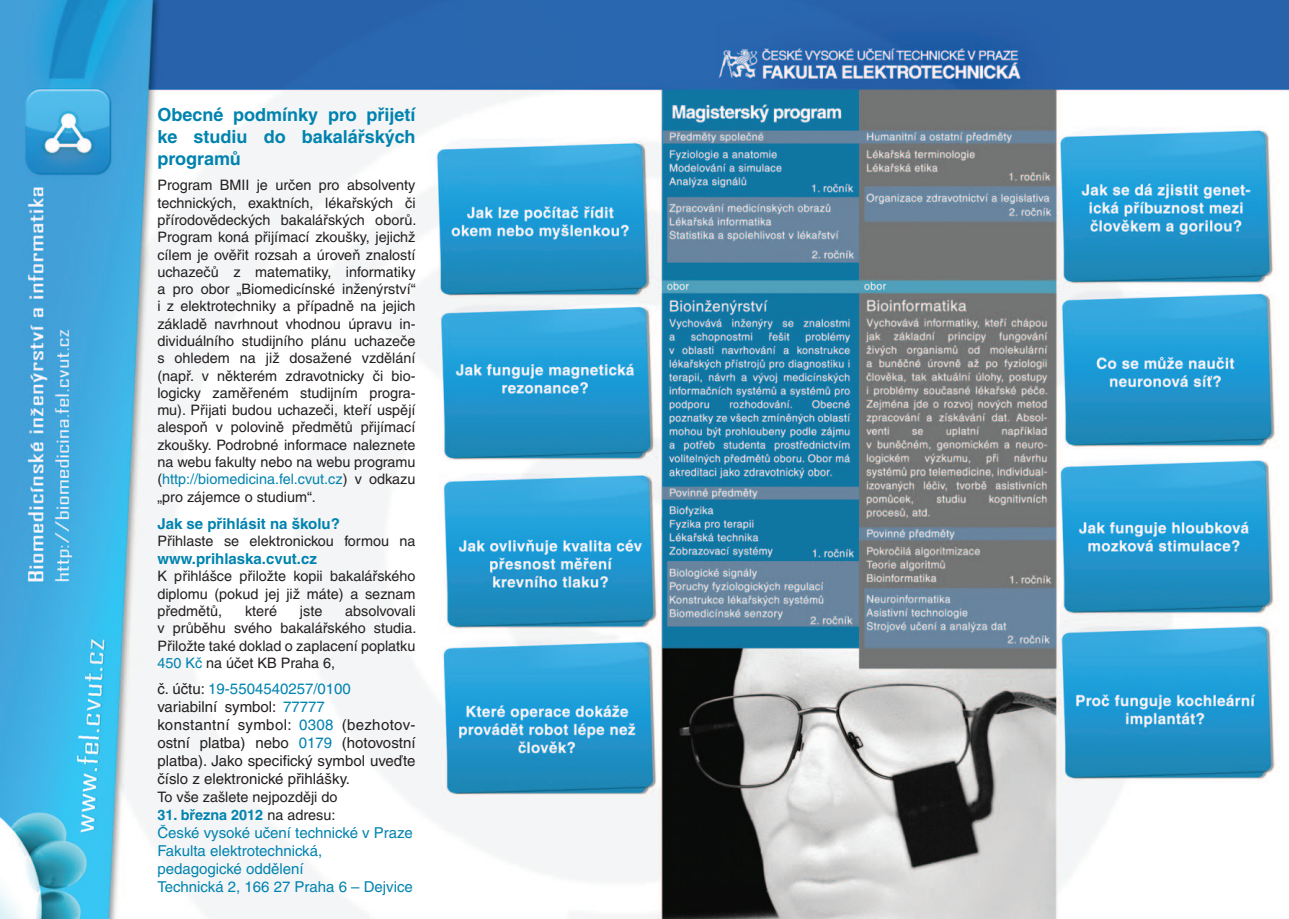
<style>
.page{position:relative;width:1289px;height:919px;background:#fff}
.page>*{position:absolute;margin:0;border:0;box-sizing:border-box;transform-origin:0 0}
.t1{font:700 18px/21.6px "Helvetica CE";color:#0083af;text-align:justify}
.t2{font:15px/18px "Helvetica CE";color:#231f20}
.t3{font:15px/18px "Helvetica CE";color:#0083af}
.t4{font:700 15px "Helvetica CE";color:#0083af}
.t5{font:14.4px/17.2px "Helvetica CE";color:#231f20;text-align:justify}
.t6{font:700 14.4px "Helvetica CE";color:#0083af}
.s1{color:#0083af}
.s2{font-weight:400;color:#231f20}
</style>
<div class="page">
<img style="left:0;top:0;width:1288px;height:918px">
<p class="t1" style="left:157px;top:104px;width:260px">Obecné podmínky pro přijetí ke studiu do bakalářských programů</p>
<p class="t5" style="left:157px;top:177px;width:260px">Program BMII je určen pro absolventy technických, exaktních, lékařských či přírodovědeckých bakalářských oborů.<br>Program koná přijímací zkoušky, jejichž cílem je ověřit rozsah a úroveň znalostí uchazečů z matematiky, informatiky a pro obor „Biomedicínské inženýrství“ i z elektrotechniky a případně na jejich základě navrhnout vhodnou úpravu in&shy;dividuálního studijního plánu uchazeče s ohledem na již dosažené vzdělání (např. v některém zdravotnicky či bio&shy;logicky zaměřeném studijním progra&shy;mu). Přijati budou uchazeči, kteří uspějí alespoň v polovině předmětů přijímací zkoušky. Podrobné informace naleznete na webu fakulty nebo na webu programu (<span class="s1">http://biomedicina.fel.cvut.cz</span>) v odkazu „pro zájemce o studium“.</p>
<p class="t4" style="left:157px;top:515px;width:184px">Jak se přihlásit na školu?</p>
<p class="t5" style="left:157px;top:532px;width:259px">Přihlaste se elektronickou formou na</p>
<p class="t4" style="left:157px;top:550px;width:161px">www.prihlaska.cvut.cz</p>
<p class="t5" style="left:157px;top:567px;width:260px">K přihlášce přiložte kopii bakalářského diplomu (pokud jej již máte) a seznam předmětů,</p>
<p class="t5" style="left:245px;top:602px;width:34px">které</p>
<p class="t5" style="left:300px;top:602px;width:24px">jste</p>
<p class="t5" style="left:157px;top:602px;width:260px;text-indent:188px">absolvovali v průběhu svého bakalářského studia.<br>Přiložte také doklad o zaplacení poplatku <span class="s1">450 Kč</span> na účet KB Praha 6,</p>
<p class="t2" style="left:157px;top:680px;width:260px">č. účtu: <span class="s1">19-5504540257/0100<br></span>variabilní symbol: <span class="s1">77777<br></span>konstantní symbol: <span class="s1">0308</span> (bezhotov&shy;ostní platba) nebo <span class="s1">0179</span> (hotovostní platba). Jako specifický symbol uveďte číslo z elektronické přihlášky.</p>
<p class="t5" style="left:157px;top:788px;width:181px">To vše zašlete nejpozději do</p>
<p class="t6" style="left:157px;top:806px;width:179px">31. března 2012 <span class="s2">na adresu:</span></p>
<p class="t3" style="left:157px;top:823px;width:257px">České vysoké učení technické v Praze<br>Fakulta elektrotechnická,<br>pedagogické oddělení<br>Technická 2, 166 27 Praha 6 – Dejvice</p>
</div>
